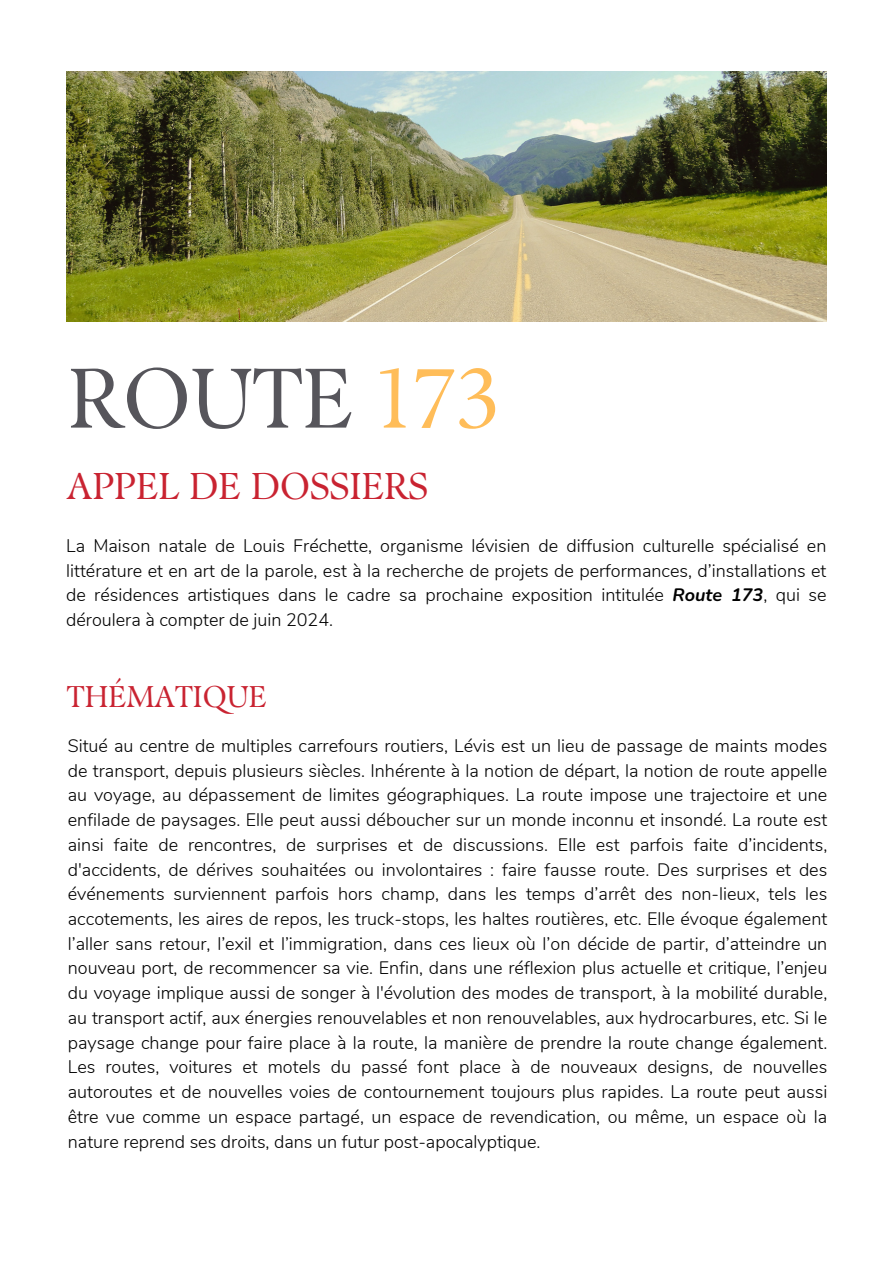
<style>
.page{position:relative;width:893px;height:1264px;background:#fff}
.page>*{position:absolute;margin:0;border:0;box-sizing:border-box;transform-origin:0 0}
.t1{font:84.3px "TY Serif D";color:#56555b}
.t2{font:37.35px "TY Serif D";color:#c92331}
.t3{font:30px "TY Serif D";color:#c92331}
.t4{font:300 18px/24.8px "Nunito";color:#000;text-align:justify}
.s1{color:#ffbd59}
.s2{font-weight:700;font-style:italic}
</style>
<div class="page">
<img style="left:66px;top:72px;width:760px;height:249px">
<p class="t1" style="left:68px;top:347px;width:433px">ROUTE <span class="s1">173</span></p>
<p class="t2" style="left:67px;top:464px;width:363px">APPEL DE DOSSIERS</p>
<p class="t4" style="left:66px;top:533px;width:761px">La Maison natale de Louis Fréchette, organisme lévisien de diffusion culturelle spécialisé en littérature et en art de la parole, est à la recherche de projets de performances, d’installations et de résidences artistiques dans le cadre sa prochaine exposition intitulée <span class="s2">Route 173</span>, qui se déroulera à compter de juin 2024.</p>
<p class="t3" style="left:67px;top:678px;width:201px">THÉMATIQUE</p>
<p class="t4" style="left:68px;top:733px;width:761px">Situé au centre de multiples carrefours routiers, Lévis est un lieu de passage de maints modes de transport, depuis plusieurs siècles. Inhérente à la notion de départ, la notion de route appelle au voyage, au dépassement de limites géographiques. La route impose une trajectoire et une enfilade de paysages. Elle peut aussi déboucher sur un monde inconnu et insondé. La route est ainsi faite de rencontres, de surprises et de discussions. Elle est parfois faite d’incidents, d'accidents, de dérives souhaitées ou involontaires : faire fausse route. Des surprises et des événements surviennent parfois hors champ, dans les temps d’arrêt des non-lieux, tels les accotements, les aires de repos, les truck-stops, les haltes routières, etc. Elle évoque également l’aller sans retour, l’exil et l’immigration, dans ces lieux où l’on décide de partir, d’atteindre un nouveau port, de recommencer sa vie. Enfin, dans une réflexion plus actuelle et critique, l’enjeu du voyage implique aussi de songer à l'évolution des modes de transport, à la mobilité durable, au transport actif, aux énergies renouvelables et non renouvelables, aux hydrocarbures, etc. Si le paysage change pour faire place à la route, la manière de prendre la route change également.<br>Les routes, voitures et motels du passé font place à de nouveaux designs, de nouvelles autoroutes et de nouvelles voies de contournement toujours plus rapides. La route peut aussi être vue comme un espace partagé, un espace de revendication, ou même, un espace où la nature reprend ses droits, dans un futur post-apocalyptique.</p>
</div>
